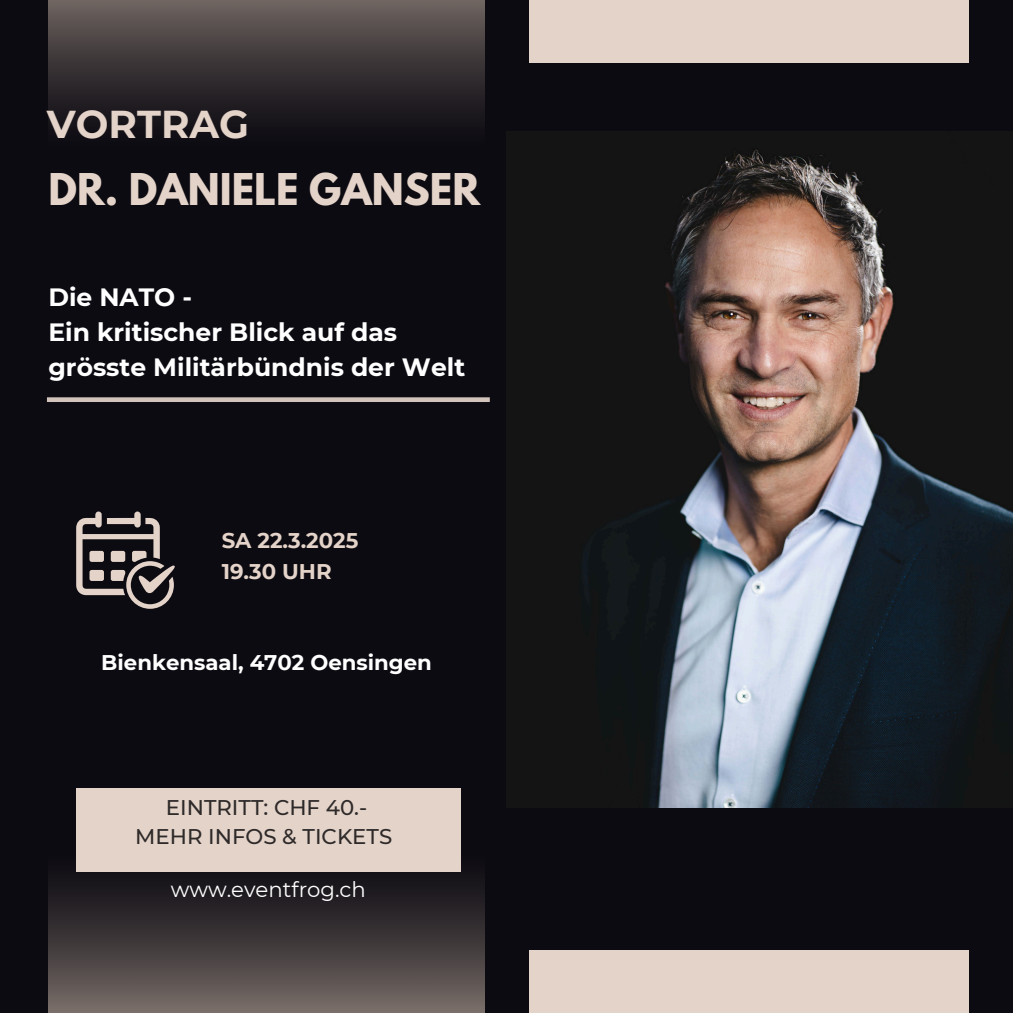
<style>
.page{position:relative;width:1013px;height:1013px;background:#fff}
.page>*{position:absolute;margin:0;border:0;box-sizing:border-box;transform-origin:0 0}
.t1{font:700 38.75px "League Spartan";color:#e4d3c8}
.t2{font:700 38.75px "Montserrat";color:#e4d3c8}
.t3{font:700 25px/34.8px "Montserrat";color:#fff}
.t4{font:500 21.25px "Montserrat";color:#2e2a2a}
.t5{font:700 21.25px "Montserrat";color:#fff}
.t6{font:700 21.25px "Montserrat";color:#e4d3c8}
.t7{font:21.25px "Montserrat";color:#fff}
</style>
<div class="page">
<div style="left:0;top:0;width:1012px;height:1012px;background:#0d0b12"></div>
<div style="left:529px;top:0;width:439px;height:63px;background:#e4d3c8"></div>
<div style="left:529px;top:950px;width:439px;height:62px;background:#e4d3c8"></div>
<div style="left:47px;top:397px;width:443px;height:5px;background:#d3c4bb"></div>
<svg style="left:76px;top:511px;width:99px;height:98px"></svg>
<div style="left:49px;top:852px;width:436px;height:160px;background:linear-gradient(to bottom,#03020a,#726863)"></div>
<div style="left:76px;top:788px;width:384px;height:83px;background:#e4d3c8"></div>
<div style="left:48px;top:0;width:436px;height:148px;background:linear-gradient(to bottom,#69605c,#05040c)"></div>
<img style="left:579px;top:149px;width:433px;height:658px">
<h1 class="t2" style="left:47px;top:101px;width:204px">VORTRAG</h1>
<p class="t1" style="left:48px;top:170px;width:433px">DR. DANIELE GANSER</p>
<p class="t3" style="left:48px;top:280px;width:418px">Die NATO -<br>Ein kritischer Blick auf das grösste Militärbündnis der Welt</p>
<h1 class="t6" style="left:222px;top:527px;width:138px">SA 22.3.2025</h1>
<h2 class="t6" style="left:222px;top:559px;width:111px">19.30 UHR</h2>
<p class="t5" style="left:101px;top:649px;width:332px">Bienkensaal, 4702 Oensingen</p>
<p class="t4" style="left:166px;top:794px;width:203px">EINTRITT: CHF 40.-</p>
<p class="t4" style="left:135px;top:823px;width:258px">MEHR INFOS &amp; TICKETS</p>
<p class="t7" style="left:171px;top:876px;width:197px">www.eventfrog.ch</p>
</div>
